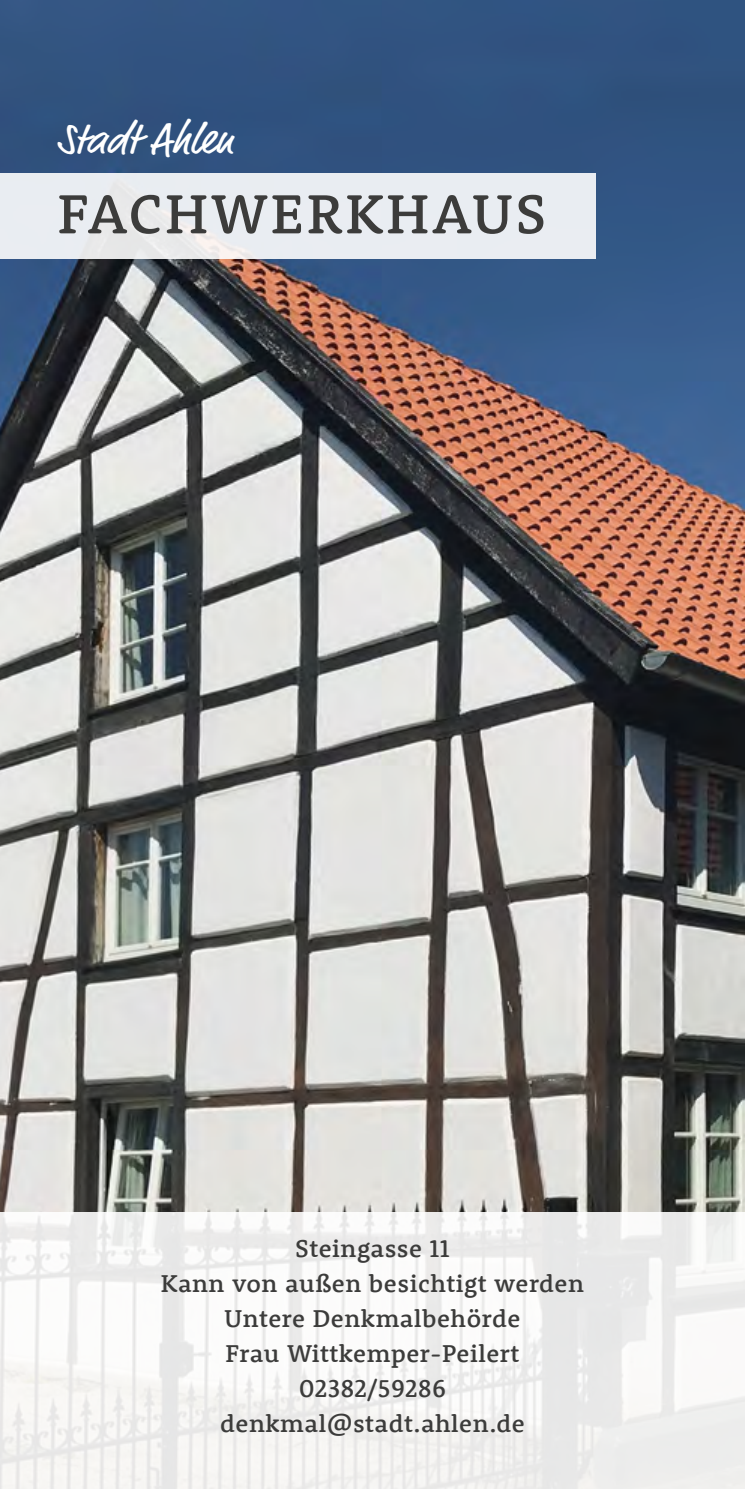
<style>
.page{position:relative;width:745px;height:1489px;background:#fff}
.page>*{position:absolute;margin:0;border:0;box-sizing:border-box;transform-origin:0 0}
.t1{font:500 56.5px "Rooney";letter-spacing:.05em;color:#3c3c3b}
.t2{font:43px "Market Pro";color:#fff}
.t3{font:500 25px/35px "Rooney";letter-spacing:.02em;color:#3c3c3b;text-align:center}
</style>
<div class="page">
<img style="left:0;top:0;width:744px;height:1212px">
<div style="left:0;top:1212px;width:744px;height:276px;background:#f2f2f1"></div>
<div style="left:0;top:173px;width:595px;height:85px;background:#e9edf2"></div>
<h2 class="t2" style="left:57px;top:110px;width:178px">Stadt Ahlen</h2>
<h1 class="t1" style="left:58px;top:177px;width:490px">FACHWERKHAUS</h1>
<p class="t3" style="left:161px;top:1230px;width:424px">Steingasse 11<br>Kann von außen besichtigt werden<br>Untere Denkmalbehörde<br>Frau Wittkemper-Peilert<br>02382/59286 denkmal@stadt.ahlen.de</p>
</div>
